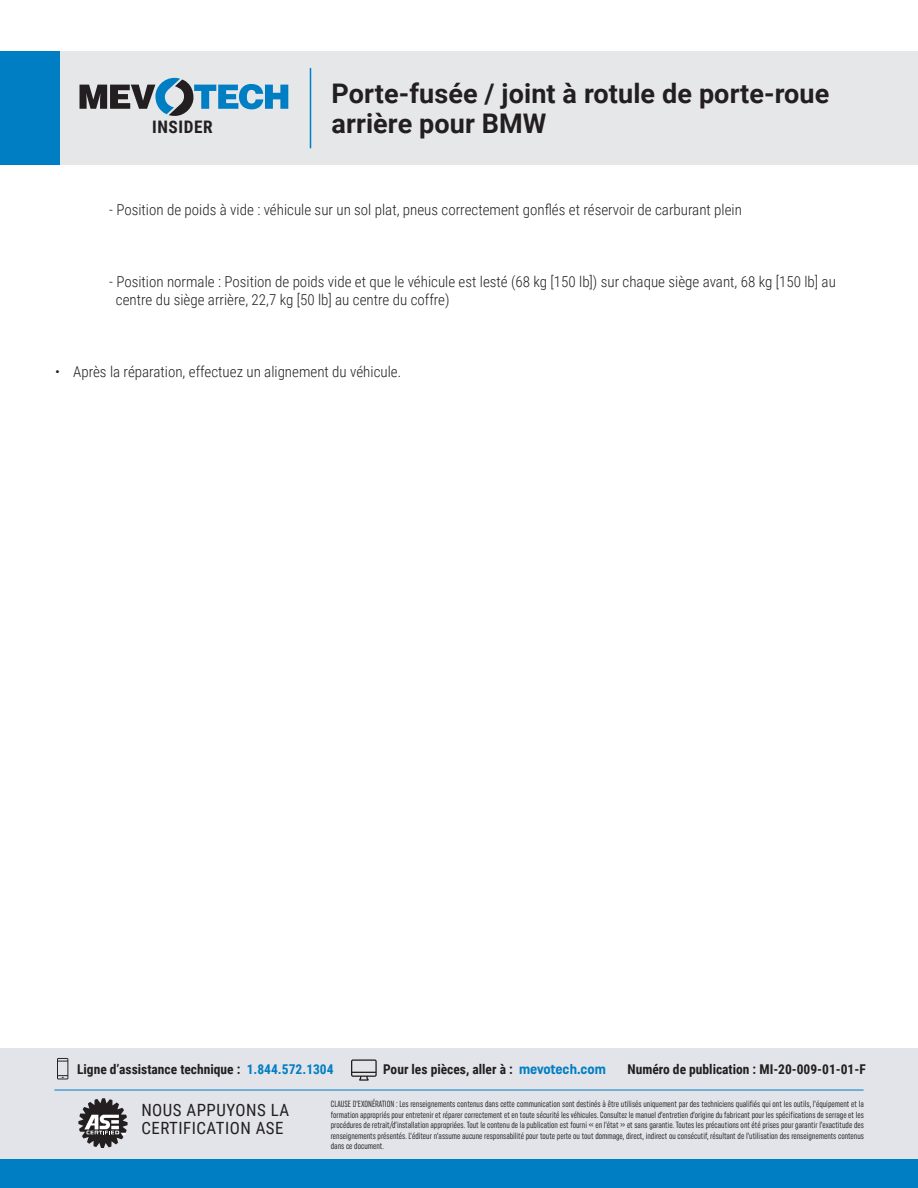
<style>
.page{position:relative;width:918px;height:1188px;background:#fff}
.page>*{position:absolute;margin:0;border:0;box-sizing:border-box;transform-origin:0 0}
.t1{font:700 27px "Roboto";letter-spacing:.005em;color:#231f20}
.t2{font:700 17.25px "Roboto Condensed";letter-spacing:.035em;color:#231f20}
.t3{font:16.8px/18px "Roboto Condensed";letter-spacing:.03em;color:#231f20}
.t4{font:300 15px/18px "Roboto Condensed";color:#231f20}
.t5{font:700 13.5px "Roboto Condensed";color:#231f20}
.t6{font:extra-condensed 9px/10.5px "Uniform";color:#231f20;text-align:justify}
.s1{color:#007ec4}
.s2{font-family:"Uniform Condensed";font-size:14.25px;color:#007ec4}
</style>
<div class="page">
<div style="left:50px;top:51px;width:868px;height:113px;background:#e6e7e9"></div>
<div style="left:0;top:51px;width:59px;height:113px;background:#007ec4"></div>
<hr style="left:310px;top:69px;width:1px;height:79px;background:#007ec4">
<svg style="left:80px;top:78px;width:208px;height:38px"></svg>
<div style="left:0;top:1049px;width:918px;height:139px;background:#e2e4e9"></div>
<div style="left:0;top:1160px;width:918px;height:28px;background:#007ec4"></div>
<svg style="left:78px;top:1098px;width:50px;height:50px"></svg>
<svg style="left:57px;top:1058px;width:11px;height:21px"></svg>
<svg style="left:351px;top:1059px;width:26px;height:22px"></svg>
<hr style="left:55px;top:1090px;width:808px;height:1px;background:#007ec4">
<h1 class="t1" style="left:332px;top:74px;width:499px">Porte-fusée / joint à rotule de porte-roue</h1>
<h2 class="t2" style="left:152px;top:115px;width:62px">INSIDER</h2>
<h1 class="t1" style="left:332px;top:104px;width:217px">arrière pour BMW</h1>
<h3 class="t4" style="left:109px;top:200px;width:634px">- Position de poids à vide : véhicule sur un sol plat, pneus correctement gonflés et réservoir de carburant plein</h3>
<h3 class="t4" style="left:116px;top:272px;width:721px;text-indent:-7px">- Position normale : Position de poids vide et que le véhicule est lesté (68 kg [150 lb]) sur chaque siège avant, 68 kg [150 lb] au centre du siège arrière, 22,7 kg [50 lb] au centre du coffre)</h3>
<h3 class="t4" style="left:55px;top:362px;width:348px">• Après la réparation, effectuez un alignement du véhicule.</h3>
<h3 class="t5" style="left:77px;top:1060px;width:258px">Ligne d’assistance technique : <span class="s1">1.844.572.1304</span></h3>
<h3 class="t5" style="left:383px;top:1060px;width:224px">Pour les pièces, aller à : <span class="s2">mevotech.com</span></h3>
<h3 class="t5" style="left:628px;top:1060px;width:240px">Numéro de publication : MI-20-009-01-01-F</h3>
<h3 class="t3" style="left:141px;top:1101px;width:149px">NOUS APPUYONS LA<br>CERTIFICATION ASE</h3>
<p class="t6" style="left:331px;top:1099px;width:535px">CLAUSE D’EXONÉRATION : Les renseignements contenus dans cette communication sont destinés à être utilisés uniquement par des techniciens qualifiés qui ont les outils, l’équipement et la formation appropriés pour entretenir et réparer correctement et en toute sécurité les véhicules. Consultez le manuel d’entretien d’origine du fabricant pour les spécifications de serrage et les procédures de retrait/d’installation appropriées. Tout le contenu de la publication est fourni « en l’état » et sans garantie. Toutes les précautions ont été prises pour garantir l’exactitude des renseignements présentés. L’éditeur n’assume aucune responsabilité pour toute perte ou tout dommage, direct, indirect ou consécutif, résultant de l’utilisation des renseignements contenus dans ce document.</p>
</div>
